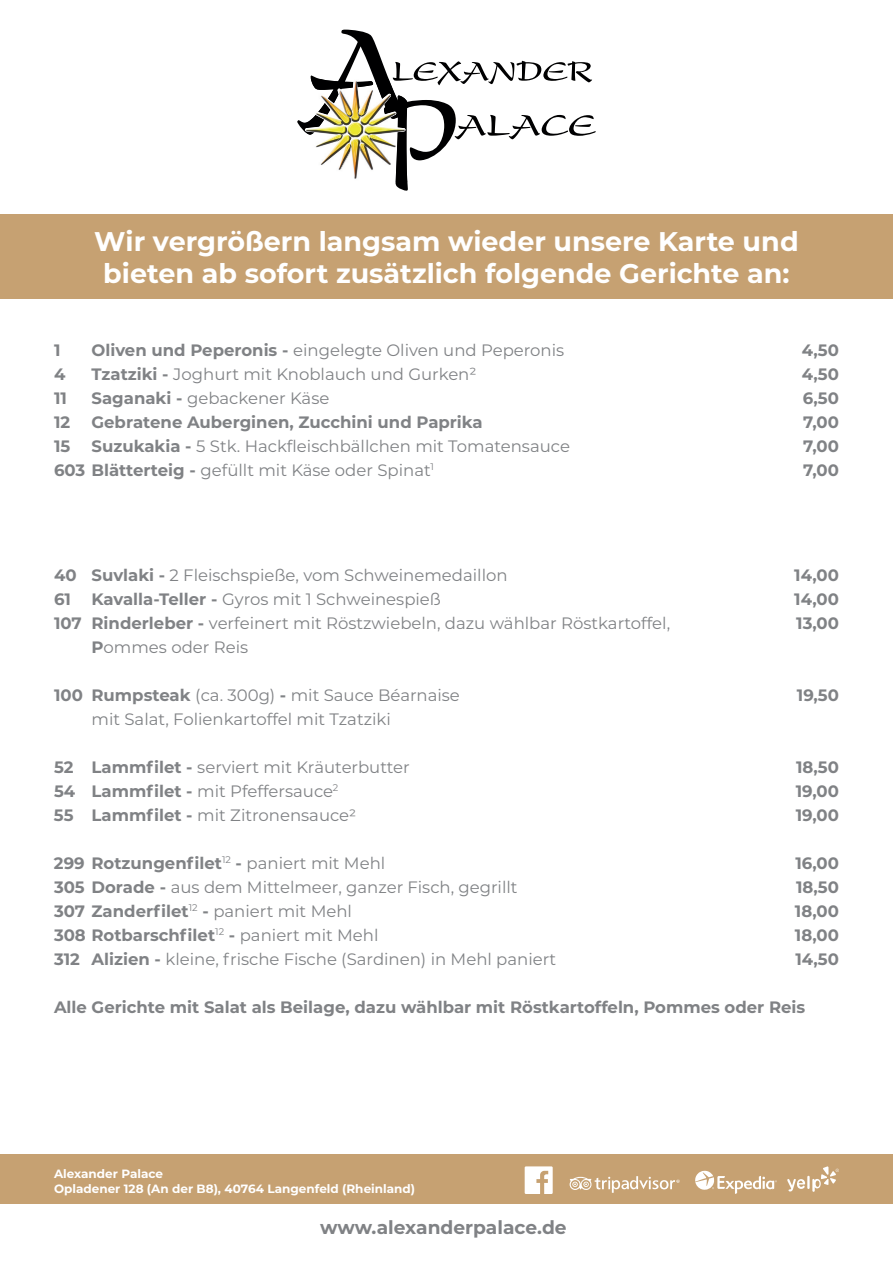
<style>
.page{position:relative;width:893px;height:1263px;background:#fff}
.page>*{position:absolute;margin:0;border:0;box-sizing:border-box;transform-origin:0 0}
.t1{font:700 27px/32.4px "Montserrat";color:#fff;text-align:center}
.t2{font:700 18.6px "Montserrat";color:#808285}
.t3{font:16.5px "Montserrat";color:#808285}
.t4{font:700 16.5px "Montserrat";color:#808285}
.t5{font:700 12px/14.4px "Montserrat";color:#fff}
.s1{font-weight:700}
.s2{font-weight:400}
</style>
<div class="page">
<svg style="left:297px;top:30px;width:299px;height:161px"></svg>
<div style="left:0;top:214px;width:893px;height:84px;background:#c6a172"></div>
<div style="left:0;top:1154px;width:893px;height:50px;background:#c6a172"></div>
<svg style="left:695px;top:1170px;width:82px;height:24px"></svg>
<svg style="left:787px;top:1166px;width:52px;height:26px"></svg>
<svg style="left:525px;top:1166px;width:28px;height:28px"></svg>
<svg style="left:570px;top:1176px;width:110px;height:17px"></svg>
<h1 class="t1" style="left:94px;top:224px;width:706px">Wir vergrößern langsam wieder unsere Karte und bieten ab sofort zusätzlich folgende Gerichte an:</h1>
<p class="t4" style="left:54px;top:338px;width:8px">1</p>
<p class="t3" style="left:91px;top:339px;width:474px"><span class="s1">Oliven und Peperonis -</span> eingelegte Oliven und Peperonis</p>
<p class="t4" style="left:802px;top:338px;width:39px">4,50</p>
<p class="t4" style="left:54px;top:362px;width:13px">4</p>
<p class="t3" style="left:91px;top:363px;width:387px"><span class="s1">Tzatziki -</span> Joghurt mit Knoblauch und Gurken²</p>
<p class="t4" style="left:802px;top:362px;width:39px">4,50</p>
<p class="t4" style="left:54px;top:386px;width:14px">11</p>
<p class="t3" style="left:91px;top:387px;width:239px"><span class="s1">Saganaki -</span> gebackener Käse</p>
<p class="t4" style="left:803px;top:386px;width:38px">6,50</p>
<p class="t4" style="left:54px;top:410px;width:18px">12</p>
<p class="t4" style="left:91px;top:410px;width:393px">Gebratene Auberginen, Zucchini und Paprika</p>
<p class="t4" style="left:803px;top:410px;width:37px">7,00</p>
<p class="t4" style="left:54px;top:434px;width:18px">15</p>
<p class="t3" style="left:91px;top:435px;width:480px"><span class="s1">Suzukakia -</span> 5 Stk. Hackfleischbällchen mit Tomatensauce</p>
<p class="t4" style="left:803px;top:434px;width:37px">7,00</p>
<p class="t3" style="left:54px;top:459px;width:381px"><span class="s1">603 Blätterteig -</span> gefüllt mit Käse oder Spinat<sup>1</sup></p>
<p class="t4" style="left:803px;top:458px;width:37px">7,00</p>
<p class="t3" style="left:54px;top:564px;width:455px"><span class="s1">40 Suvlaki -</span> 2 Fleischspieße, vom Schweinemedaillon</p>
<p class="t4" style="left:794px;top:563px;width:46px">14,00</p>
<p class="t3" style="left:54px;top:588px;width:388px"><span class="s1">61 Kavalla-Teller -</span> Gyros mit 1 Schweinespieß</p>
<p class="t4" style="left:794px;top:587px;width:46px">14,00</p>
<p class="t3" style="left:54px;top:612px;width:618px"><span class="s1">107 Rinderleber -</span> verfeinert mit Röstzwiebeln, dazu wählbar Röstkartoffel,</p>
<p class="t4" style="left:796px;top:611px;width:44px">13,00</p>
<p class="t3" style="left:92px;top:636px;width:158px"><span class="s1">P</span>ommes oder Reis</p>
<p class="t3" style="left:54px;top:684px;width:407px"><span class="s1">100 Rumpsteak</span> (ca. 300g) <span class="s1">-</span> mit Sauce Béarnaise</p>
<p class="t4" style="left:797px;top:683px;width:44px">19,50</p>
<p class="t3" style="left:92px;top:708px;width:301px">mit Salat, Folienkartoffel mit Tzatziki</p>
<p class="t3" style="left:54px;top:756px;width:357px"><span class="s1">52 Lammfilet -</span> serviert mit Kräuterbutter</p>
<p class="t4" style="left:796px;top:755px;width:44px">18,50</p>
<p class="t3" style="left:54px;top:780px;width:286px"><span class="s1">54 Lammfilet -</span> mit Pfeffersauce<sup>2</sup></p>
<p class="t4" style="left:796px;top:779px;width:45px">19,00</p>
<p class="t3" style="left:54px;top:804px;width:304px"><span class="s1">55 Lammfilet -</span> mit Zitronensauce2</p>
<p class="t4" style="left:796px;top:803px;width:45px">19,00</p>
<p class="t4" style="left:54px;top:851px;width:333px">299 Rotzungenfilet<sup>12</sup> - <span class="s2">paniert mit Mehl</span></p>
<p class="t4" style="left:795px;top:851px;width:45px">16,00</p>
<p class="t3" style="left:54px;top:876px;width:465px"><span class="s1">305 Dorade -</span> aus dem Mittelmeer, ganzer Fisch, gegrillt</p>
<p class="t4" style="left:796px;top:875px;width:44px">18,50</p>
<p class="t4" style="left:54px;top:899px;width:299px">307 Zanderfilet<sup>12</sup> - <span class="s2">paniert mit Mehl</span></p>
<p class="t4" style="left:795px;top:899px;width:46px">18,00</p>
<p class="t4" style="left:54px;top:923px;width:326px">308 Rotbarschfilet<sup>12</sup> - <span class="s2">paniert mit Mehl</span></p>
<p class="t4" style="left:795px;top:923px;width:46px">18,00</p>
<p class="t3" style="left:54px;top:948px;width:504px"><span class="s1">312 Alizien -</span> kleine, frische Fische (Sardinen) in Mehl paniert</p>
<p class="t4" style="left:795px;top:947px;width:45px">14,50</p>
<p class="t4" style="left:54px;top:995px;width:753px">Alle Gerichte mit Salat als Beilage, dazu wählbar mit Röstkartoffeln, Pommes oder Reis</p>
<p class="t5" style="left:54px;top:1166px;width:363px">Alexander Palace<br>Opladener 128 (An der B8), 40764 Langenfeld (Rheinland)</p>
<p class="t2" style="left:320px;top:1214px;width:248px">www.alexanderpalace.de</p>
</div>
